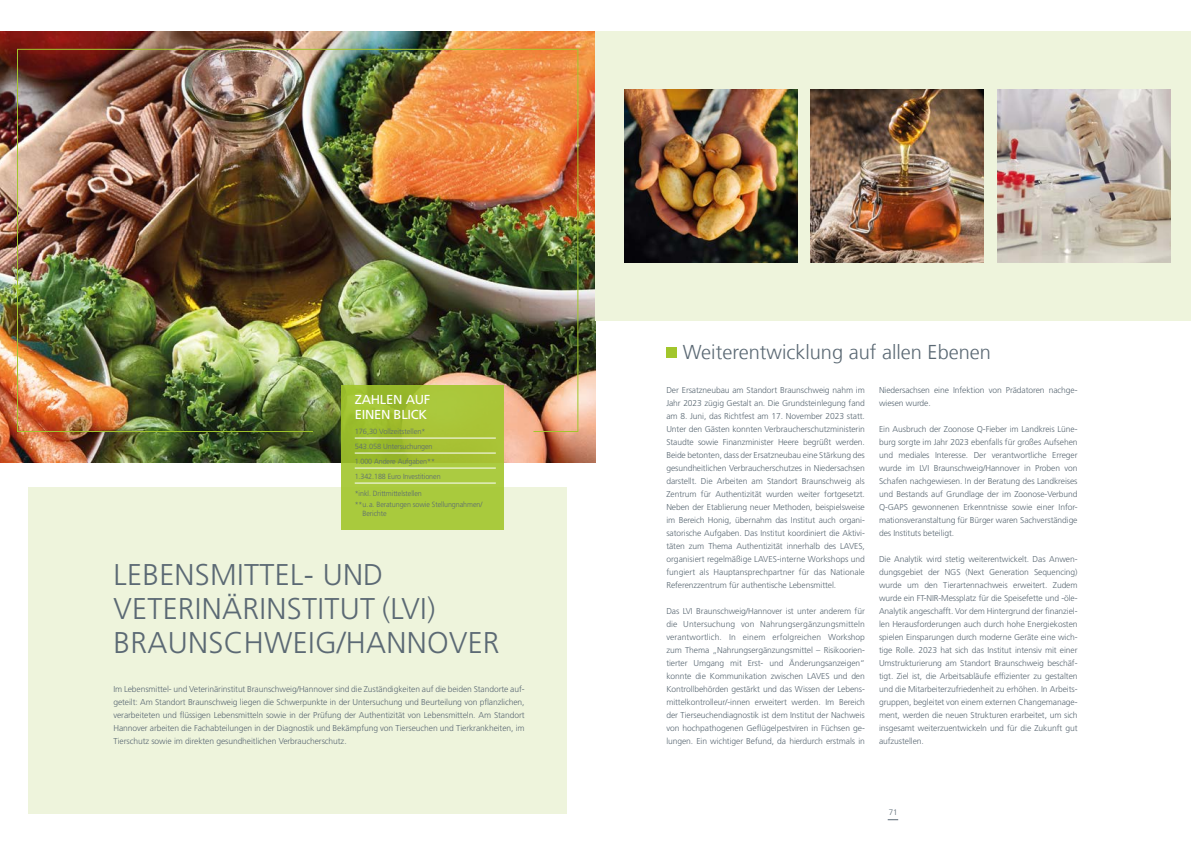
<style>
.page{position:relative;width:1191px;height:842px;background:#fff}
.page>*{position:absolute;margin:0;border:0;box-sizing:border-box;transform-origin:0 0}
.t1{font:300 30px/34px "Frutiger LT Std";letter-spacing:.01em;color:#5b6974}
.t2{font:300 20px "NDS Frutiger";color:#5b6974}
.t3{font:13px/15px "Frutiger LT Std";letter-spacing:-.02em;color:#fff}
.t4{font:300 8.5px/13px "Frutiger LT Std";letter-spacing:-.01em;color:#5b6974;text-align:justify}
.t5{font:300 8px "Frutiger LT Std";color:#5b6974}
.t6{font:300 7.5px/15px "Frutiger LT Std";letter-spacing:-.01em;color:#5b6974}
.t7{font:300 7.5px/11px "Frutiger LT Std";letter-spacing:-.01em;color:#5b6974;scale:.95 1}
</style>
<div class="page">
<div style="left:28px;top:488px;width:539px;height:326px;background:#eef4dc"></div>
<img style="left:0;top:31px;width:595px;height:431px">
<svg style="left:341px;top:432px;width:163px;height:98px;background:#a8c73c"></svg>
<div style="left:666px;top:347px;width:11px;height:11px;background:#a2c62c"></div>
<div style="left:595px;top:31px;width:596px;height:289px;background:#eef4dc"></div>
<img style="left:624px;top:89px;width:174px;height:173px">
<img style="left:810px;top:89px;width:174px;height:173px">
<img style="left:997px;top:89px;width:173px;height:173px">
<hr style="left:355px;top:438px;width:141px;height:1px;background:#fff">
<hr style="left:355px;top:453px;width:141px;height:1px;background:#fff">
<hr style="left:355px;top:468px;width:141px;height:1px;background:#fff">
<hr style="left:355px;top:483px;width:141px;height:1px;background:#fff">
<img style="left:17px;top:48px;width:562px;height:384px">
<h3 class="t3" style="left:355px;top:392px;width:77px">ZAHLEN AUF<br>EINEN BLICK</h3>
<p class="t6" style="left:355px;top:424px;width:87px">176,30 Vollzeitstellen*<br>543.058 Untersuchungen<br>1.000 Andere Aufgaben**<br>1.342.188 Euro Investitionen</p>
<p class="t7" style="left:355px;top:488px;width:136px">*inkl. Drittmittelstellen<br>**u.a. Beratungen sowie Stellungnahmen/</p>
<p class="t7" style="left:362px;top:508px;width:27px">Berichte</p>
<h1 class="t1" style="left:113px;top:558px;width:388px">LEBENSMITTEL- UND<br>VETERINÄRINSTITUT (LVI)<br>BRAUNSCHWEIG/HANNOVER</h1>
<p class="t4" style="left:113px;top:683px;width:413px">Im Lebensmittel- und Veterinärinstitut Braunschweig/Hannover sind die Zuständigkeiten auf die beiden Standorte auf&shy;geteilt: Am Standort Braunschweig liegen die Schwerpunkte in der Untersuchung und Beurteilung von pflanzlichen, verarbeiteten und flüssigen Lebensmitteln sowie in der Prüfung der Authentizität von Lebensmitteln. Am Standort Hannover arbeiten die Fachabteilungen in der Diagnostik und Bekämpfung von Tierseuchen und Tierkrankheiten, im Tierschutz sowie im direkten gesundheitlichen Verbraucherschutz.</p>
<h2 class="t2" style="left:682px;top:341px;width:310px">Weiterentwicklung auf allen Ebenen</h2>
<p class="t4" style="left:666px;top:384px;width:200px">Der Ersatzneubau am Standort Braunschweig nahm im Jahr 2023 zügig Gestalt an. Die Grundsteinlegung fand am 8. Juni, das Richtfest am 17. November 2023 statt.<br>Unter den Gästen konnten Verbraucherschutzministerin Staudte sowie Finanzminister Heere begrüßt werden.<br>Beide betonten, dass der Ersatzneubau eine Stärkung des gesundheitlichen Verbraucherschutzes in Niedersachsen darstellt. Die Arbeiten am Standort Braunschweig als Zentrum für Authentizität wurden weiter fortgesetzt.<br>Neben der Etablierung neuer Methoden, beispielsweise im Bereich Honig, übernahm das Institut auch organi&shy;satorische Aufgaben. Das Institut koordiniert die Aktivi&shy;täten zum Thema Authentizität innerhalb des LAVES, organisiert regelmäßige LAVES-interne Workshops und fungiert als Hauptansprechpartner für das Nationale Referenzzentrum für authentische Lebensmittel.</p>
<p class="t4" style="left:666px;top:605px;width:200px">Das LVI Braunschweig/Hannover ist unter anderem für die Untersuchung von Nahrungsergänzungsmitteln verantwortlich. In einem erfolgreichen Workshop zum Thema „Nahrungsergänzungsmittel – Risikoorien&shy;tierter Umgang mit Erst- und Änderungsanzeigen“ konnte die Kommunikation zwischen LAVES und den Kontrollbehörden gestärkt und das Wissen der Lebens&shy;mittelkontrolleur/-innen erweitert werden. Im Bereich der Tierseuchendiagnostik ist dem Institut der Nachweis von hochpathogenen Geflügelpestviren in Füchsen ge&shy;lungen. Ein wichtiger Befund, da hierdurch erstmals in</p>
<p class="t4" style="left:879px;top:384px;width:200px">Niedersachsen eine Infektion von Prädatoren nachge&shy;wiesen wurde.</p>
<p class="t4" style="left:879px;top:423px;width:200px">Ein Ausbruch der Zoonose Q-Fieber im Landkreis Lüne&shy;burg sorgte im Jahr 2023 ebenfalls für großes Aufsehen und mediales Interesse. Der verantwortliche Erreger wurde im LVI Braunschweig/Hannover in Proben von Schafen nachgewiesen. In der Beratung des Landkreises und Bestands auf Grundlage der im Zoonose-Verbund Q-GAPS gewonnenen Erkenntnisse sowie einer Infor&shy;mationsveranstaltung für Bürger waren Sachverständige des Instituts beteiligt.</p>
<p class="t4" style="left:879px;top:553px;width:200px">Die Analytik wird stetig weiterentwickelt. Das Anwen&shy;dungsgebiet der NGS (Next Generation Sequencing) wurde um den Tierartennachweis erweitert. Zudem wurde ein FT-NIR-Messplatz für die Speisefette und -öle-Analytik angeschafft. Vor dem Hintergrund der finanziel&shy;len Herausforderungen auch durch hohe Energiekosten spielen Einsparungen durch moderne Geräte eine wich&shy;tige Rolle. 2023 hat sich das Institut intensiv mit einer Umstrukturierung am Standort Braunschweig beschäf&shy;tigt. Ziel ist, die Arbeitsabläufe effizienter zu gestalten und die Mitarbeiterzufriedenheit zu erhöhen. In Arbeits&shy;gruppen, begleitet von einem externen Changemanage&shy;ment, werden die neuen Strukturen erarbeitet, um sich insgesamt weiterzuentwickeln und für die Zukunft gut aufzustellen.</p>
<p class="t5" style="left:888px;top:807px;width:10px">71</p>
</div>
